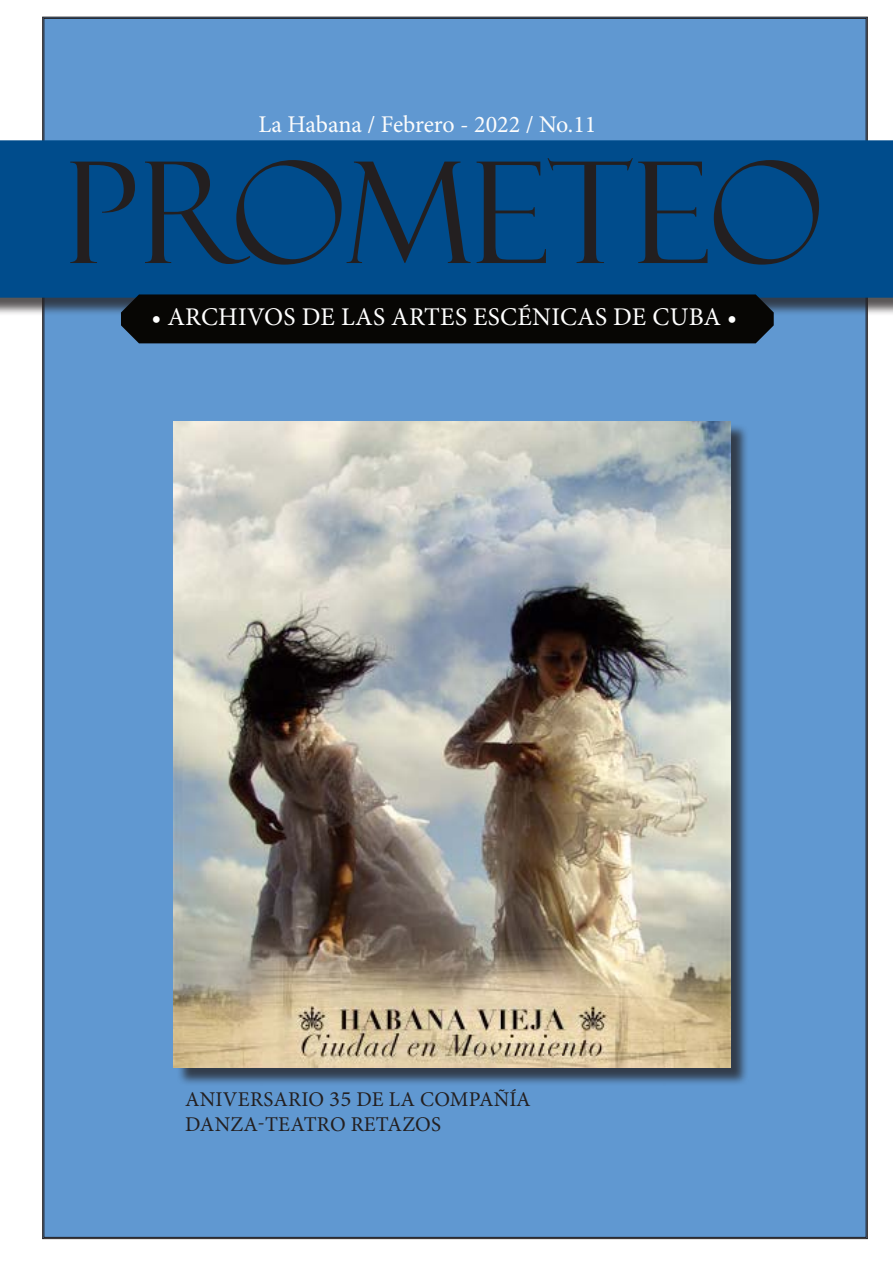
<style>
.page{position:relative;width:893px;height:1263px;background:#fff}
.page>*{position:absolute;margin:0;border:0;box-sizing:border-box;transform-origin:0 0}
.t1{font:141px "Felix Titling";color:#231f20}
.t2{font:25.5px "Minion Pro";letter-spacing:.01em;color:#fff}
.t3{font:24px "Minion Pro";letter-spacing:-.005em;color:#fcfcfc}
.t4{font:21px "Minion Pro";letter-spacing:.01em;color:#231f20}
.s1{font-size:21.9px}
</style>
<div class="page">
<div style="left:42px;top:17px;width:826px;height:1222px;background:#6098d1"></div>
<div style="left:0;top:143px;width:893px;height:173px;background:#231f20;opacity:.75"></div>
<div style="left:0;top:140px;width:893px;height:158px;background:#004c8c"></div>
<div style="left:121px;top:294px;width:653px;height:49px;background:#070604"></div>
<div style="left:176px;top:423px;width:573px;height:663px;background:#231f20;opacity:.75"></div>
<img style="left:174px;top:421px;width:556px;height:646px">
<p class="t3" style="left:258px;top:109px;width:340px">La Habana / Febrero - 2022 / No.11</p>
<p class="t1" style="left:65px;top:132px;width:761px">PROMETEO</p>
<p class="t2" style="left:151px;top:300px;width:587px">• ARCHIVOS DE LAS ARTES ESCÉNICAS DE CUBA •</p>
<p class="t4" style="left:185px;top:1085px;width:347px">ANIVERSARIO <span class="s1">35</span> DE LA COMPAÑÍA</p>
<p class="t4" style="left:185px;top:1110px;width:257px">DANZA-TEATRO RETAZOS</p>
</div>
